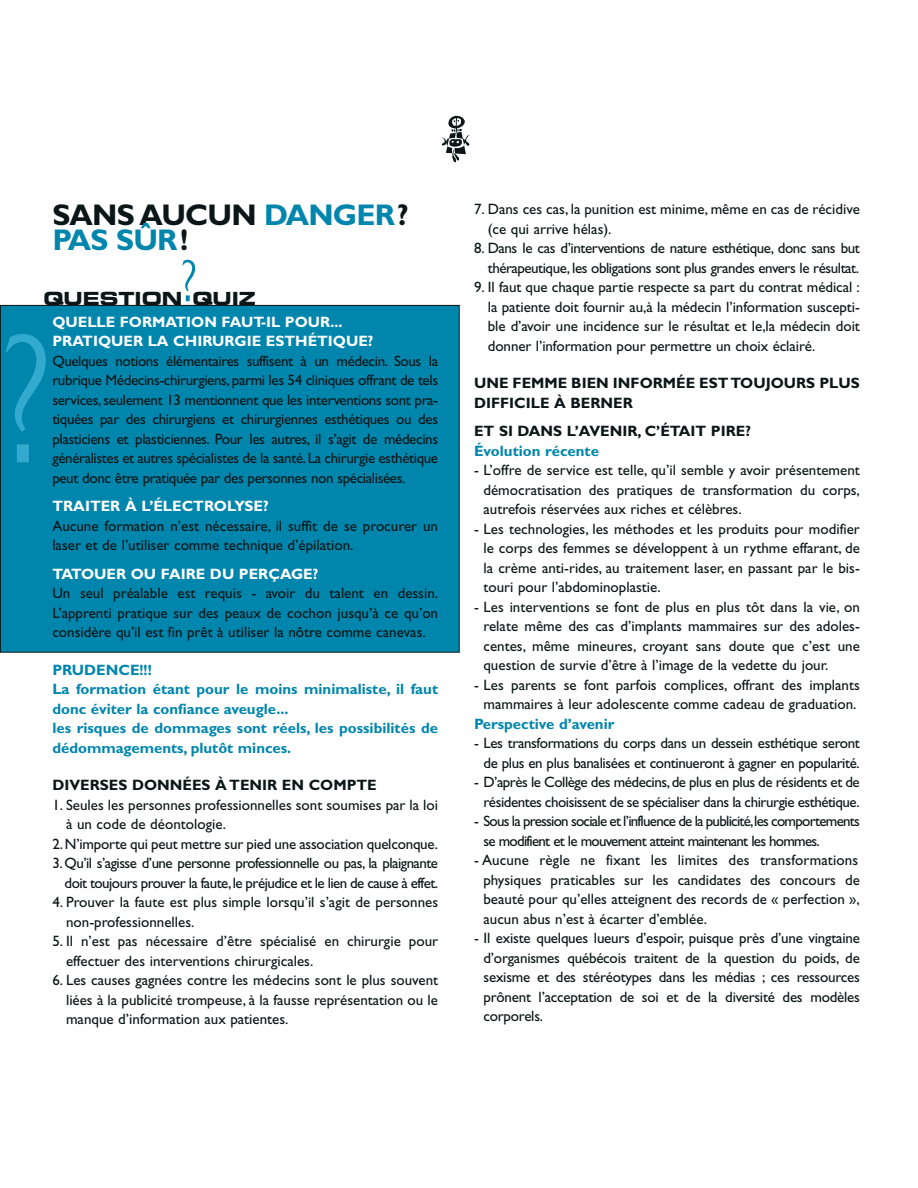
<style>
.page{position:relative;width:918px;height:1188px;background:#fff}
.page>*{position:absolute;margin:0;border:0;box-sizing:border-box;transform-origin:0 0}
.t1{font:300 186px "Gill Sans";color:#32aace}
.t2{font:300 60px "Gill Sans";color:#0086ad}
.t3{font:700 30px/25.5px "Gill Sans";letter-spacing:-.03em;color:#0086ad}
.t4{font:18.15px "Eurostile Bold Extended Two";color:#0a1617}
.t5{font:15px/19.5px "Gill Sans";letter-spacing:-.005em;color:#0a1617;text-align:justify}
.t6{font:15px/19.5px "Gill Sans";letter-spacing:-.03em;color:#0a1617;text-align:right}
.t7{font:700 15px/19.5px "Gill Sans";color:#0086ad}
.t8{font:15px/19.5px "Gill Sans";letter-spacing:-.035em;color:#0a1617;text-align:right}
.t9{font:15px/19.5px "Gill Sans";letter-spacing:-.05em;color:#0a1617}
.t10{font:15px/19.5px "Gill Sans";letter-spacing:-.025em;color:#0a1617;text-align:right}
.t11{font:700 15px/19.5px "Gill Sans";color:#0a1617}
.t12{font:700 15px/19.5px "Gill Sans";color:#fff}
.s1{color:#0a1617}
</style>
<div class="page">
<div style="left:0;top:305px;width:459px;height:347px;background:#0086ad"></div>
<div style="left:0;top:305px;width:460px;height:348px;border:1px solid #0a1617"></div>
<svg style="left:442px;top:116px;width:27px;height:46px"></svg>
<h3 class="t3" style="left:52px;top:205px;width:358px"><span class="s1">SANS AUCUN</span> DANGER<span class="s1">?<br></span>PAS SÛR<span class="s1">!</span></h3>
<h2 class="t2" style="left:181px;top:259px;width:18px">?</h2>
<p class="t4" style="left:43px;top:292px;width:214px">QUESTION QUIZ</p>
<p class="t12" style="left:52px;top:313px;width:323px">QUELLE FORMATION FAUT-IL POUR...<br>PRATIQUER LA CHIRURGIE ESTHÉTIQUE?</p>
<p class="t5" style="left:52px;top:352px;width:387px">Quelques notions élémentaires suffisent à un médecin. Sous la rubrique Médecins-chirurgiens, parmi les 54 cliniques offrant de tels services, seulement 13 mentionnent que les interventions sont pra&shy;tiquées par des chirurgiens et chirurgiennes esthétiques ou des plasticiens et plasticiennes. Pour les autres, il s’agit de médecins généralistes et autres spécialistes de la santé.La chirurgie esthétique peut donc être pratiquée par des personnes non spécialisées.</p>
<p class="t12" style="left:52px;top:498px;width:218px">TRAITER À L’ÉLECTROLYSE?</p>
<p class="t5" style="left:52px;top:517px;width:387px">Aucune formation n’est nécessaire, il suffit de se procurer un laser et de l’utiliser comme technique d’épilation.</p>
<p class="t12" style="left:52px;top:565px;width:268px">TATOUER OU FAIRE DU PERÇAGE?</p>
<p class="t5" style="left:52px;top:585px;width:387px">Un seul préalable est requis - avoir du talent en dessin.<br>L’apprenti pratique sur des peaux de cochon jusqu’à ce qu’on considère qu’il est fin prêt à utiliser la nôtre comme canevas.</p>
<p class="t7" style="left:52px;top:661px;width:387px">PRUDENCE!!!<br>La formation étant pour le moins minimaliste, il faut donc éviter la confiance aveugle...<br>les risques de dommages sont réels, les possibilités de dédommagements, plutôt minces.</p>
<p class="t11" style="left:52px;top:777px;width:326px">DIVERSES DONNÉES À TENIR EN COMPTE</p>
<p class="t5" style="left:52px;top:796px;width:387px">1. Seules les personnes professionnelles sont soumises par la loi</p>
<p class="t5" style="left:66px;top:816px;width:162px">à un code de déontologie.</p>
<p class="t5" style="left:52px;top:835px;width:387px">2.N’importe qui peut mettre sur pied une association quelconque.</p>
<p class="t8" style="left:52px;top:855px;width:387px">3. Qu’il s’agisse d’une personne professionnelle ou pas, la plaignante doit toujours prouver la faute,le préjudice et le lien de cause à effet.</p>
<p class="t5" style="left:66px;top:894px;width:374px;text-indent:-14px">4. Prouver la faute est plus simple lorsqu’il s’agit de personnes non-professionnelles.</p>
<p class="t5" style="left:66px;top:933px;width:374px;text-indent:-14px">5. Il n’est pas nécessaire d’être spécialisé en chirurgie pour effectuer des interventions chirurgicales.</p>
<p class="t5" style="left:66px;top:972px;width:374px;text-indent:-14px">6. Les causes gagnées contre les médecins sont le plus souvent liées à la publicité trompeuse, à la fausse représentation ou le manque d’information aux patientes.</p>
<h1 class="t1" style="left:1px;top:330px;width:54px">?</h1>
<p class="t5" style="left:488px;top:201px;width:374px;text-indent:-14px">7. Dans ces cas, la punition est minime, même en cas de récidive (ce qui arrive hélas).</p>
<p class="t6" style="left:474px;top:240px;width:387px">8. Dans le cas d’interventions de nature esthétique, donc sans but thérapeutique, les obligations sont plus grandes envers le résultat.</p>
<p class="t5" style="left:488px;top:279px;width:374px;text-indent:-14px">9. Il faut que chaque partie respecte sa part du contrat médical : la patiente doit fournir au,à la médecin l’information suscepti&shy;ble d’avoir une incidence sur le résultat et le,la médecin doit donner l’information pour permettre un choix éclairé.</p>
<p class="t11" style="left:474px;top:375px;width:387px">UNE FEMME BIEN INFORMÉE EST TOUJOURS PLUS<br>DIFFICILE À BERNER</p>
<p class="t11" style="left:474px;top:423px;width:278px">ET SI DANS L’AVENIR, C’ÉTAIT PIRE?</p>
<p class="t7" style="left:474px;top:442px;width:126px">Évolution récente</p>
<p class="t5" style="left:483px;top:462px;width:378px;text-indent:-9px">- L’offre de service est telle, qu’il semble y avoir présentement démocratisation des pratiques de transformation du corps, autrefois réservées aux riches et célèbres.</p>
<p class="t5" style="left:483px;top:520px;width:378px;text-indent:-9px">- Les technologies, les méthodes et les produits pour modifier le corps des femmes se développent à un rythme effarant, de la crème anti-rides, au traitement laser, en passant par le bis&shy;touri pour l’abdominoplastie.</p>
<p class="t5" style="left:483px;top:598px;width:378px;text-indent:-9px">- Les interventions se font de plus en plus tôt dans la vie, on relate même des cas d’implants mammaires sur des adoles&shy;centes, même mineures, croyant sans doute que c’est une question de survie d’être à l’image de la vedette du jour.</p>
<p class="t5" style="left:474px;top:676px;width:387px;text-align:center">- Les parents se font parfois complices, offrant des implants mammaires à leur adolescente comme cadeau de graduation.</p>
<p class="t7" style="left:474px;top:715px;width:142px">Perspective d’avenir</p>
<p class="t10" style="left:474px;top:735px;width:387px">- Les transformations du corps dans un dessein esthétique seront de plus en plus banalisées et continueront à gagner en popularité.</p>
<p class="t6" style="left:474px;top:774px;width:387px">- D’après le Collège des médecins,de plus en plus de résidents et de résidentes choisissent de se spécialiser dans la chirurgie esthétique.</p>
<p class="t9" style="left:483px;top:813px;width:378px;text-indent:-9px">- Sous la pression sociale et l’influence de la publicité,les comportements se modifient et le mouvement atteint maintenant les hommes.</p>
<p class="t5" style="left:483px;top:852px;width:378px;text-indent:-9px">- Aucune règle ne fixant les limites des transformations physiques praticables sur les candidates des concours de beauté pour qu’elles atteignent des records de « perfection », aucun abus n’est à écarter d’emblée.</p>
<p class="t5" style="left:483px;top:930px;width:378px;text-indent:-9px">- Il existe quelques lueurs d’espoir, puisque près d’une vingtaine d’organismes québécois traitent de la question du poids, de sexisme et des stéréotypes dans les médias ; ces ressources prônent l’acceptation de soi et de la diversité des modèles corporels.</p>
</div>
